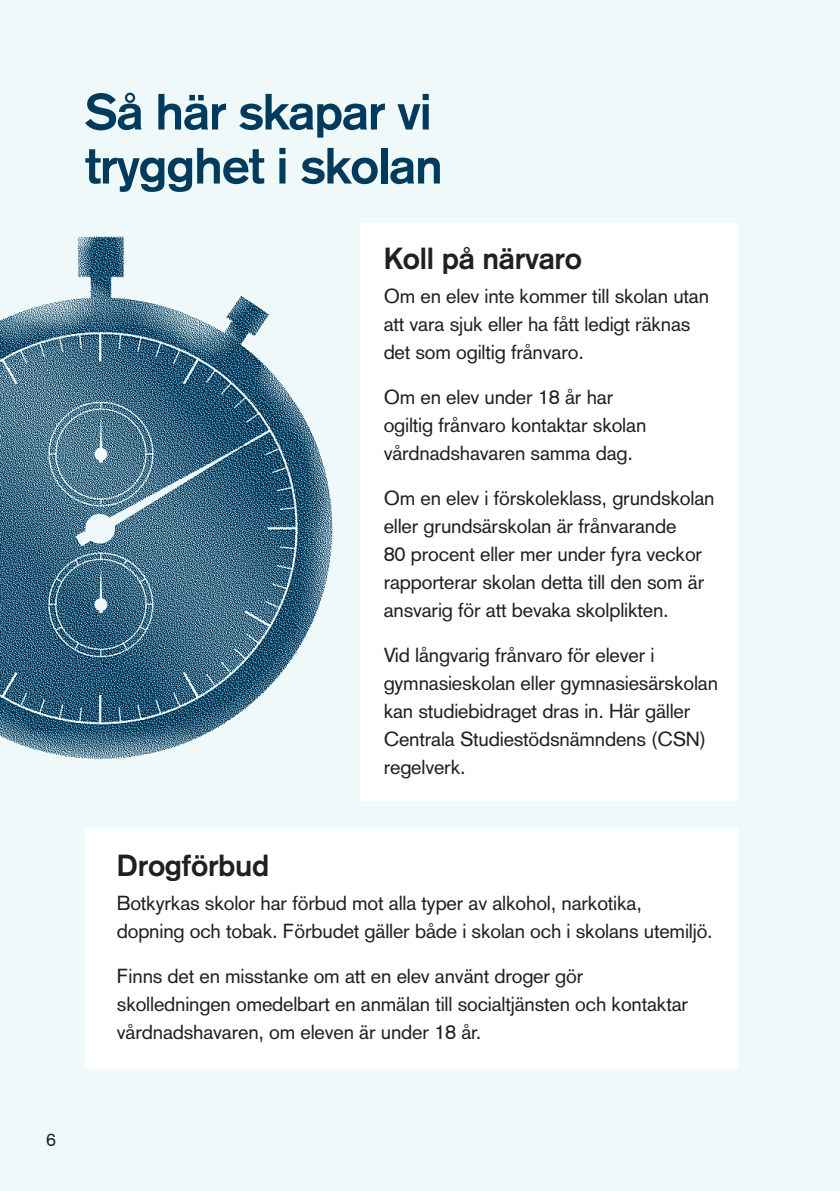
<style>
.page{position:relative;width:840px;height:1191px;background:#fff}
.page>*{position:absolute;margin:0;border:0;box-sizing:border-box;transform-origin:0 0}
.t1{font:700 50px/54px "Akzidenz Grotesk";letter-spacing:-.02em;color:#003b5e}
.t2{font:700 30px "Akzidenz Grotesk";letter-spacing:-.01em;color:#231f20}
.Brödtext_A5{font:20px/28px "Akzidenz Grotesk";letter-spacing:-.01em;color:#231f20}
.t3{font:18px "Akzidenz Grotesk";color:#231f20}
</style>
<div class="page">
<div style="left:0;top:0;width:839px;height:1191px;background:#f0f9f9"></div>
<img style="left:0;top:236px;width:333px;height:524px">
<div style="left:359px;top:223px;width:378px;height:577px;background:#fff"></div>
<div style="left:85px;top:829px;width:652px;height:240px;background:#fff"></div>
<h1 class="t1" style="left:85px;top:85px;width:359px">Så här skapar vi trygghet i skolan</h1>
<h2 class="t2" style="left:383px;top:240px;width:200px">Koll på närvaro</h2>
<p class="Brödtext_A5" style="left:383px;top:281px;width:327px">Om en elev inte kommer till skolan utan att vara sjuk eller ha fått ledigt räknas det som ogiltig frånvaro.</p>
<p class="Brödtext_A5" style="left:383px;top:382px;width:264px">Om en elev under 18 år har ogiltig frånvaro kontaktar skolan vårdnadshavaren samma dag.</p>
<p class="Brödtext_A5" style="left:383px;top:483px;width:332px">Om en elev i förskoleklass, grundskolan eller grundsärskolan är frånvarande<br>80 procent eller mer under fyra veckor rapporterar skolan detta till den som är ansvarig för att bevaka skolplikten.</p>
<p class="Brödtext_A5" style="left:383px;top:640px;width:336px">Vid långvarig frånvaro för elever i gymnasieskolan eller gymnasiesärskolan kan studiebidraget dras in. Här gäller Centrala Studiestödsnämndens (CSN) regelverk.</p>
<h2 class="t2" style="left:117px;top:847px;width:154px">Drogförbud</h2>
<p class="Brödtext_A5" style="left:117px;top:888px;width:597px">Botkyrkas skolor har förbud mot alla typer av alkohol, narkotika, dopning och tobak. Förbudet gäller både i skolan och i skolans utemiljö.</p>
<p class="Brödtext_A5" style="left:117px;top:961px;width:572px">Finns det en misstanke om att en elev använt droger gör skolledningen omedelbart en anmälan till socialtjänsten och kontaktar vårdnadshavaren, om eleven är under 18 år.</p>
<p class="t3" style="left:46px;top:1128px;width:12px">6</p>
</div>
